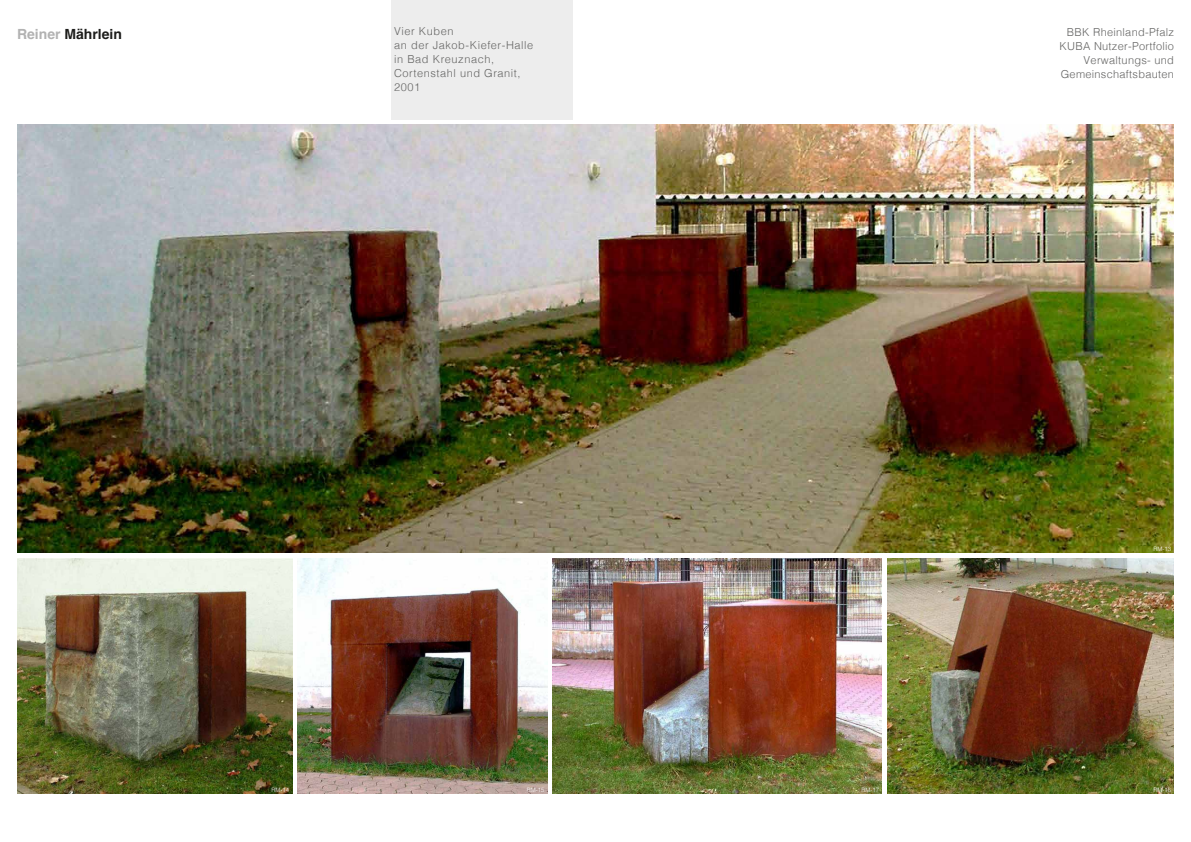
<style>
.page{position:relative;width:1191px;height:842px;background:#fff}
.page>*{position:absolute;margin:0;border:0;box-sizing:border-box;transform-origin:0 0}
.t1{font:700 14px "Helvetica";color:#1d1d1b}
.t2{font:300 11px/14px "Helvetica";letter-spacing:.025em;color:#646463;text-align:right}
.t3{font:300 11px/14px "Helvetica";letter-spacing:.05em;color:#646463}
.t4{font:300 6px "Helvetica";color:#fff}
.s1{color:#b2b2b2}
</style>
<div class="page">
<img style="left:17px;top:125px;width:1157px;height:428px">
<img style="left:17px;top:558px;width:275px;height:236px">
<img style="left:298px;top:558px;width:249px;height:236px">
<img style="left:553px;top:558px;width:329px;height:236px">
<img style="left:887px;top:558px;width:287px;height:236px">
<div style="left:391px;top:0;width:182px;height:119px;background:#ededed"></div>
<p class="t1" style="left:17px;top:25px;width:107px"><span class="s1">Reiner</span> Mährlein</p>
<p class="t3" style="left:394px;top:23px;width:141px">Vier Kuben<br>an der Jakob-Kiefer-Halle in Bad Kreuznach,<br>Cortenstahl und Granit,<br>2001</p>
<p class="t2" style="left:1059px;top:25px;width:116px">BBK Rheinland-Pfalz<br>KUBA Nutzer-Portfolio<br>Verwaltungs- und<br>Gemeinschaftsbauten</p>
<p class="t4" style="left:1153px;top:544px;width:19px">RM-13</p>
<p class="t4" style="left:271px;top:785px;width:19px">RM-14</p>
<p class="t4" style="left:527px;top:785px;width:19px">RM-15</p>
<p class="t4" style="left:861px;top:785px;width:19px">RM-17</p>
<p class="t4" style="left:1153px;top:785px;width:19px">RM-16</p>
</div>
